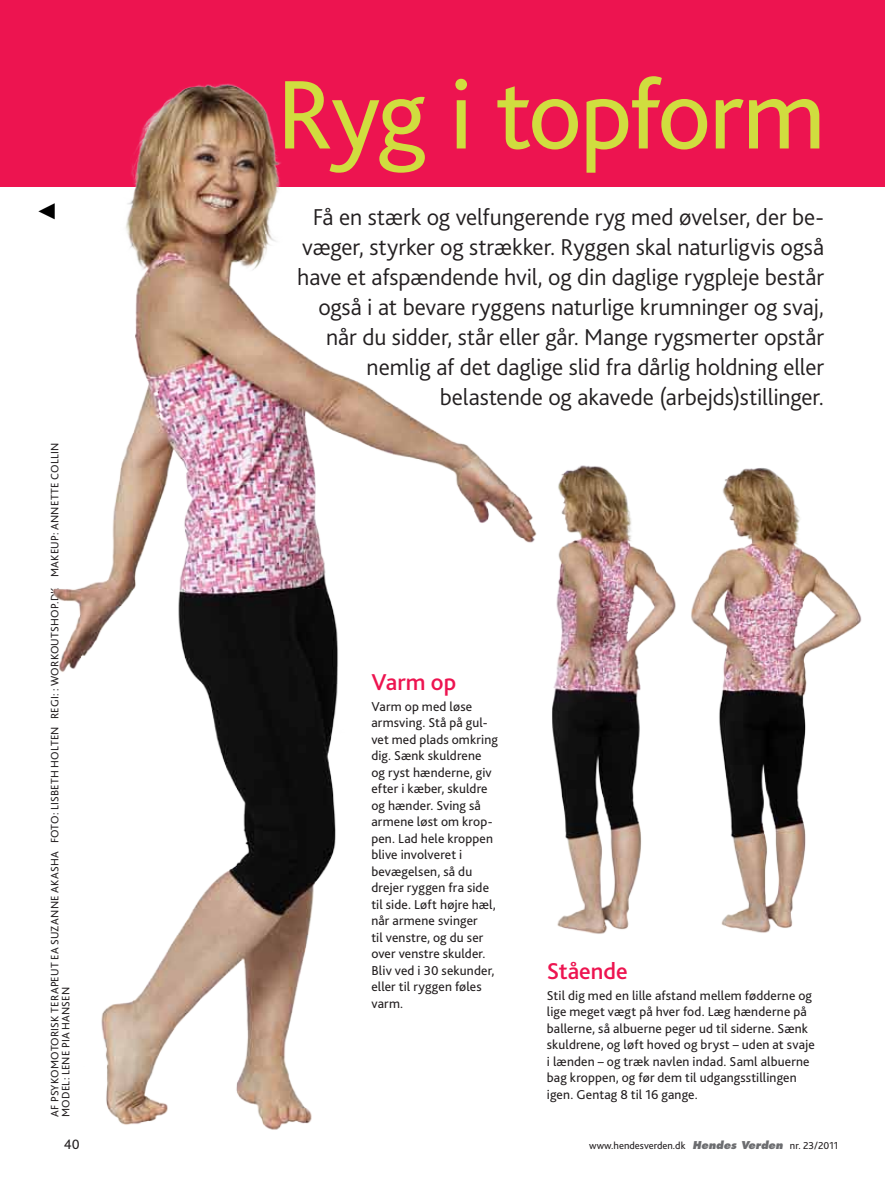
<style>
.page{position:relative;width:885px;height:1183px;background:#fff}
.page>*{position:absolute;margin:0;border:0;box-sizing:border-box;transform-origin:0 0}
.t1{font:102px "Bliss 2";color:#d0dd3f}
.t2{font:300 24px/30px "Bliss 2";letter-spacing:-.005em;color:#231f20;text-align:right}
.t3{font:500 24px "Bliss 2";color:#ed1450}
.t4{font:14.25px "Bliss 2";color:#231f20}
.t5{font:13.5px/16.5px "Bliss 2";letter-spacing:.01em;color:#231f20}
.t6{font:11.25px/11.2px "Bliss 2";letter-spacing:.025em;color:#231f20}
.t7{font:10.5px "Bliss 2";color:#231f20}
.s1{font-family:"Futura Std";font-weight:800;font-style:italic;color:#6c6d70}
</style>
<div class="page">
<div style="left:0;top:0;width:884px;height:187px;background:#ed1450"></div>
<img style="left:552px;top:465px;width:124px;height:469px">
<img style="left:691px;top:468px;width:171px;height:465px">
<img style="left:53px;top:83px;width:484px;height:1047px">
<svg style="left:53px;top:203px;width:2px;height:17px"></svg>
<h1 class="t1" style="left:276px;top:51px;width:550px">Ryg i topform</h1>
<p class="t6" style="left:49px;top:1116px;width:675px;rotate:-90deg">af Psykomotorisk terapeut Ea Suzanne Akasha foto: lisbeth holten reg i: : workoutshop.dk makeup: Annette Collin<br>MODEL: LENE PIA HANSEN</p>
<p class="t2" style="left:297px;top:201px;width:528px">Få en stærk og velfungerende ryg med øvelser, der be&shy;væger, styrker og strækker. Ryggen skal naturligvis også have et afspændende hvil, og din daglige rygpleje består også i at bevare ryggens naturlige krumninger og svaj, når du sidder, står eller går. Mange rygsmerter opstår nemlig af det daglige slid fra dårlig holdning eller belastende og akavede (arbejds)stillinger.</p>
<h2 class="t3" style="left:371px;top:666px;width:86px">Varm op</h2>
<p class="t5" style="left:371px;top:697px;width:128px">Varm op med løse armsving. Stå på gul&shy;vet med plads omkring dig. Sænk skuldrene og ryst hænderne, giv efter i kæber, skuldre og hænder. Sving så armene løst om krop&shy;pen. Lad hele kroppen blive involveret i bevægelsen, så du drejer ryggen fra side til side. Løft højre hæl, når armene svinger<br>til venstre, og du ser over venstre skulder.<br>Bliv ved i 30 sekunder, eller til ryggen føles varm.</p>
<h2 class="t3" style="left:547px;top:955px;width:82px">Stående</h2>
<p class="t5" style="left:547px;top:986px;width:269px">Stil dig med en lille afstand mellem fødderne og lige meget vægt på hver fod. Læg hænderne på ballerne, så albuerne peger ud til siderne. Sænk skuldrene, og løft hoved og bryst – uden at svaje i lænden – og træk navlen indad. Saml albuerne bag kroppen, og før dem til udgangsstillingen igen. Gentag 8 til 16 gange.</p>
<p class="t4" style="left:64px;top:1135px;width:17px">40</p>
<p class="t7" style="left:589px;top:1138px;width:250px">www.hendesverden.dk <span class="s1">Hendes Verden</span> nr. 23/2011</p>
</div>
